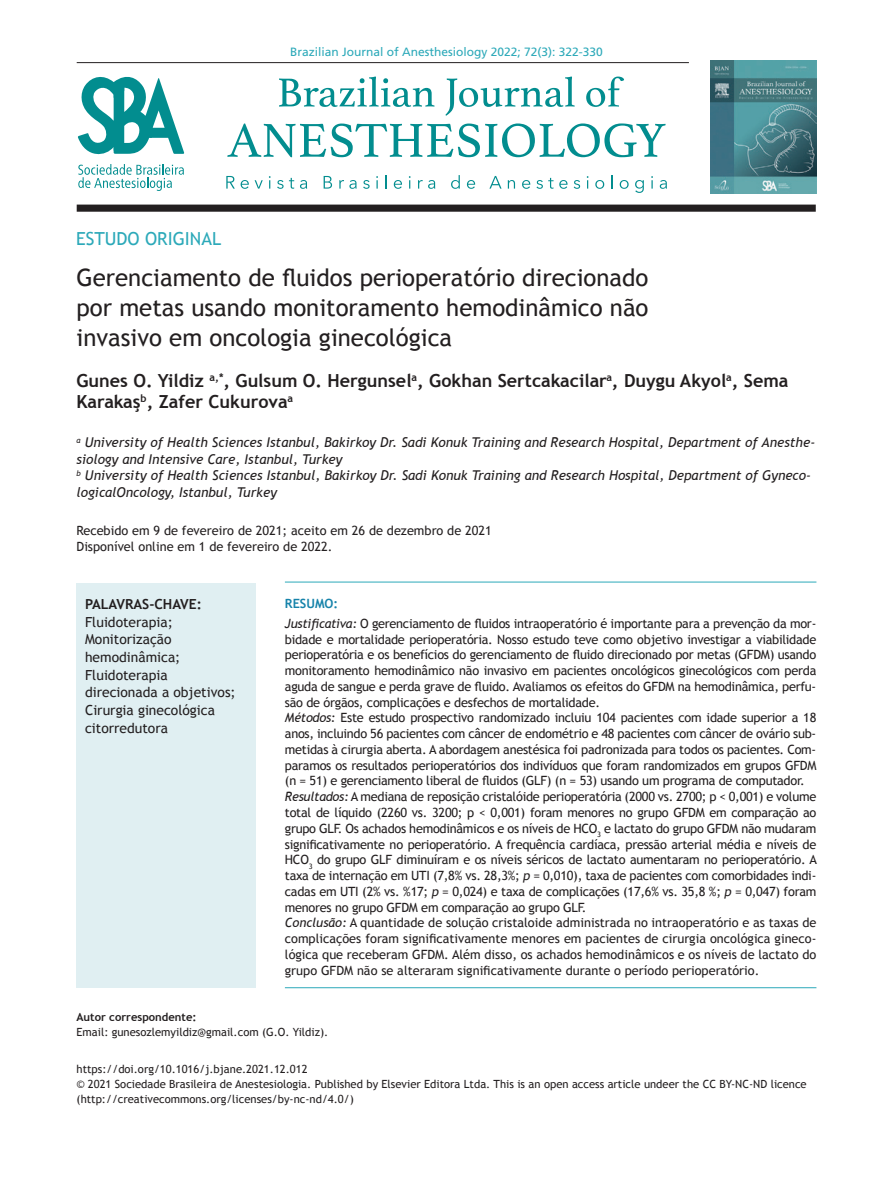
<style>
.page{position:relative;width:893px;height:1191px;background:#fff}
.page>*{position:absolute;margin:0;border:0;box-sizing:border-box;transform-origin:0 0}
.t1{font:24px/30px "Trebuchet MS";color:#231f20;text-align:justify}
.t2{font:700 18px/21px "Trebuchet MS";color:#231f20}
.t3{font:18px "Trebuchet MS";color:#2ca9b9}
.t4{font:13.8px/17.7px "Trebuchet MS";color:#231f20}
.t5{font:700 13.8px "Trebuchet MS";color:#231f20}
.t6{font:italic 13.5px/16.5px "Trebuchet MS";color:#231f20}
.t7{font:12.75px/15.8px "Trebuchet MS";letter-spacing:-.02em;color:#231f20}
.t8{font:12.75px/15.8px "Trebuchet MS";color:#231f20}
.t9{font:12px "Frutiger LT Std";color:#2ca9b9}
.t10{font:11.25px/15px "Trebuchet MS";color:#231f20}
.t11{font:700 11.25px "Trebuchet MS";color:#231f20}
.s1{font-weight:700;color:#1683aa}
.s2{font-style:italic}
</style>
<div class="page">
<hr style="left:77px;top:62px;width:612px;height:1px;background:#231f20">
<svg style="left:78px;top:77px;width:106px;height:114px"></svg>
<svg style="left:279px;top:77px;width:155px;height:30px"></svg>
<svg style="left:446px;top:77px;width:129px;height:39px"></svg>
<svg style="left:586px;top:77px;width:38px;height:30px"></svg>
<svg style="left:227px;top:123px;width:439px;height:34px"></svg>
<img style="left:710px;top:61px;width:106px;height:133px">
<div style="left:77px;top:205px;width:739px;height:7px;background:#231f20"></div>
<svg style="left:226px;top:176px;width:9px;height:13px"></svg>
<svg style="left:241px;top:180px;width:8px;height:9px"></svg>
<svg style="left:255px;top:180px;width:8px;height:9px"></svg>
<svg style="left:269px;top:176px;width:2px;height:13px"></svg>
<svg style="left:277px;top:178px;width:17px;height:11px"></svg>
<svg style="left:300px;top:180px;width:7px;height:9px"></svg>
<svg style="left:324px;top:176px;width:8px;height:13px"></svg>
<svg style="left:339px;top:180px;width:18px;height:9px"></svg>
<svg style="left:363px;top:180px;width:7px;height:9px"></svg>
<svg style="left:376px;top:176px;width:2px;height:13px"></svg>
<svg style="left:385px;top:175px;width:2px;height:14px"></svg>
<svg style="left:394px;top:180px;width:8px;height:9px"></svg>
<svg style="left:409px;top:176px;width:2px;height:13px"></svg>
<svg style="left:418px;top:180px;width:17px;height:9px"></svg>
<svg style="left:451px;top:175px;width:9px;height:14px"></svg>
<svg style="left:467px;top:180px;width:8px;height:9px"></svg>
<svg style="left:489px;top:176px;width:13px;height:13px"></svg>
<svg style="left:508px;top:180px;width:7px;height:9px"></svg>
<svg style="left:522px;top:180px;width:8px;height:9px"></svg>
<svg style="left:536px;top:178px;width:31px;height:11px"></svg>
<svg style="left:574px;top:180px;width:6px;height:9px"></svg>
<svg style="left:595px;top:180px;width:9px;height:9px"></svg>
<svg style="left:611px;top:175px;width:2px;height:14px"></svg>
<svg style="left:620px;top:180px;width:9px;height:9px"></svg>
<svg style="left:635px;top:180px;width:9px;height:13px"></svg>
<svg style="left:651px;top:176px;width:2px;height:13px"></svg>
<svg style="left:660px;top:180px;width:7px;height:9px"></svg>
<div style="left:77px;top:583px;width:179px;height:404px;background:#e0eff2"></div>
<hr style="left:285px;top:581px;width:531px;height:1px;background:#2ca9b9">
<hr style="left:285px;top:987px;width:531px;height:1px;background:#2ca9b9">
<h2 class="t3" style="left:76px;top:228px;width:147px">ESTUDO ORIGINAL</h2>
<p class="t9" style="left:290px;top:44px;width:314px">Brazilian Journal of Anesthesiology 2022; 72(3): 322-330</p>
<h1 class="t1" style="left:77px;top:262px;width:573px">Gerenciamento de fluidos perioperatório direcionado por metas usando monitoramento hemodinâmico não invasivo em oncologia ginecológica</h1>
<h2 class="t2" style="left:77px;top:369px;width:713px">Gunes O. Yildiz <sup>a,*</sup>, Gulsum O. Hergunsel<sup>a</sup>, Gokhan Sertcakacilar<sup>a</sup>, Duygu Akyol<sup>a</sup>, Sema<br>Karakaş<sup>b</sup>, Zafer Cukurova<sup>a</sup></h2>
<p class="t6" style="left:77px;top:434px;width:740px"><sup>a</sup> University of Health Sciences Istanbul, Bakirkoy Dr. Sadi Konuk Training and Research Hospital, Department of Anesthe&shy;siology and Intensive Care, Istanbul, Turkey<br><sup>b</sup> University of Health Sciences Istanbul, Bakirkoy Dr. Sadi Konuk Training and Research Hospital, Department of Gyneco&shy;logicalOncology, Istanbul, Turkey</p>
<p class="t8" style="left:77px;top:523px;width:417px">Recebido em 9 de fevereiro de 2021; aceito em 26 de dezembro de 2021<br>Disponível online em 1 de fevereiro de 2022.</p>
<p class="t5" style="left:85px;top:595px;width:118px">PALAVRAS-CHAVE:</p>
<p class="t4" style="left:85px;top:613px;width:152px">Fluidoterapia;<br>Monitorização hemodinâmica;<br>Fluidoterapia direcionada a objetivos;<br>Cirurgia ginecológica citorredutora</p>
<p class="t7" style="left:285px;top:593px;width:533px;line-height:20px"><span class="s1">RESUMO:<br></span><span class="s2">Justificativa:</span> O gerenciamento de fluidos intraoperatório é importante para a prevenção da mor-</p>
<p class="t7" style="left:285px;top:631px;width:534px">bidade e mortalidade perioperatória. Nosso estudo teve como objetivo investigar a viabilidade perioperatória e os benefícios do gerenciamento de fluido direcionado por metas (GFDM) usando monitoramento hemodinâmico não invasivo em pacientes oncológicos ginecológicos com perda aguda de sangue e perda grave de fluido. Avaliamos os efeitos do GFDM na hemodinâmica, perfu&shy;são de órgãos, complicações e desfechos de mortalidade.<br><span class="s2">Métodos:</span> Este estudo prospectivo randomizado incluiu 104 pacientes com idade superior a 18 anos, incluindo 56 pacientes com câncer de endométrio e 48 pacientes com câncer de ovário sub&shy;metidas à cirurgia aberta. A abordagem anestésica foi padronizada para todos os pacientes. Com&shy;paramos os resultados perioperatórios dos indivíduos que foram randomizados em grupos GFDM (n = 51) e gerenciamento liberal de fluidos (GLF) (n = 53) usando um programa de computador.<br><span class="s2">Resultados:</span> A mediana de reposição cristalóide perioperatória (2000 vs. 2700; p &lt; 0,001) e volume total de líquido (2260 vs. 3200; p &lt; 0,001) foram menores no grupo GFDM em comparação ao grupo GLF. Os achados hemodinâmicos e os níveis de HCO<sub>3</sub> e lactato do grupo GFDM não mudaram significativamente no perioperatório. A frequência cardíaca, pressão arterial média e níveis de HCO<sub>3</sub> do grupo GLF diminuíram e os níveis séricos de lactato aumentaram no perioperatório. A taxa de internação em UTI (7,8% vs. 28,3%; <span class="s2">p =</span> 0,010), taxa de pacientes com comorbidades indi&shy;cadas em UTI (2% vs. %17; <span class="s2">p =</span> 0,024) e taxa de complicações (17,6% vs. 35,8 %; <span class="s2">p =</span> 0,047) foram menores no grupo GFDM em comparação ao grupo GLF.<br><span class="s2">Conclusão:</span> A quantidade de solução cristaloide administrada no intraoperatório e as taxas de complicações foram significativamente menores em pacientes de cirurgia oncológica gineco&shy;lógica que receberam GFDM. Além disso, os achados hemodinâmicos e os níveis de lactato do grupo GFDM não se alteraram significativamente durante o período perioperatório.</p>
<p class="t11" style="left:77px;top:1009px;width:122px">Autor correspondente:</p>
<p class="t10" style="left:77px;top:1024px;width:253px">Email: gunesozlemyildiz@gmail.com (G.O. Yildiz).</p>
<p class="t10" style="left:77px;top:1061px;width:732px">https://doi.org/10.1016/j.bjane.2021.12.012<br>© 2021 Sociedade Brasileira de Anestesiologia. Published by Elsevier Editora Ltda. This is an open access article undeer the CC BY-NC-ND licence (http://creativecommons.org/licenses/by-nc-nd/4.0/)</p>
</div>
